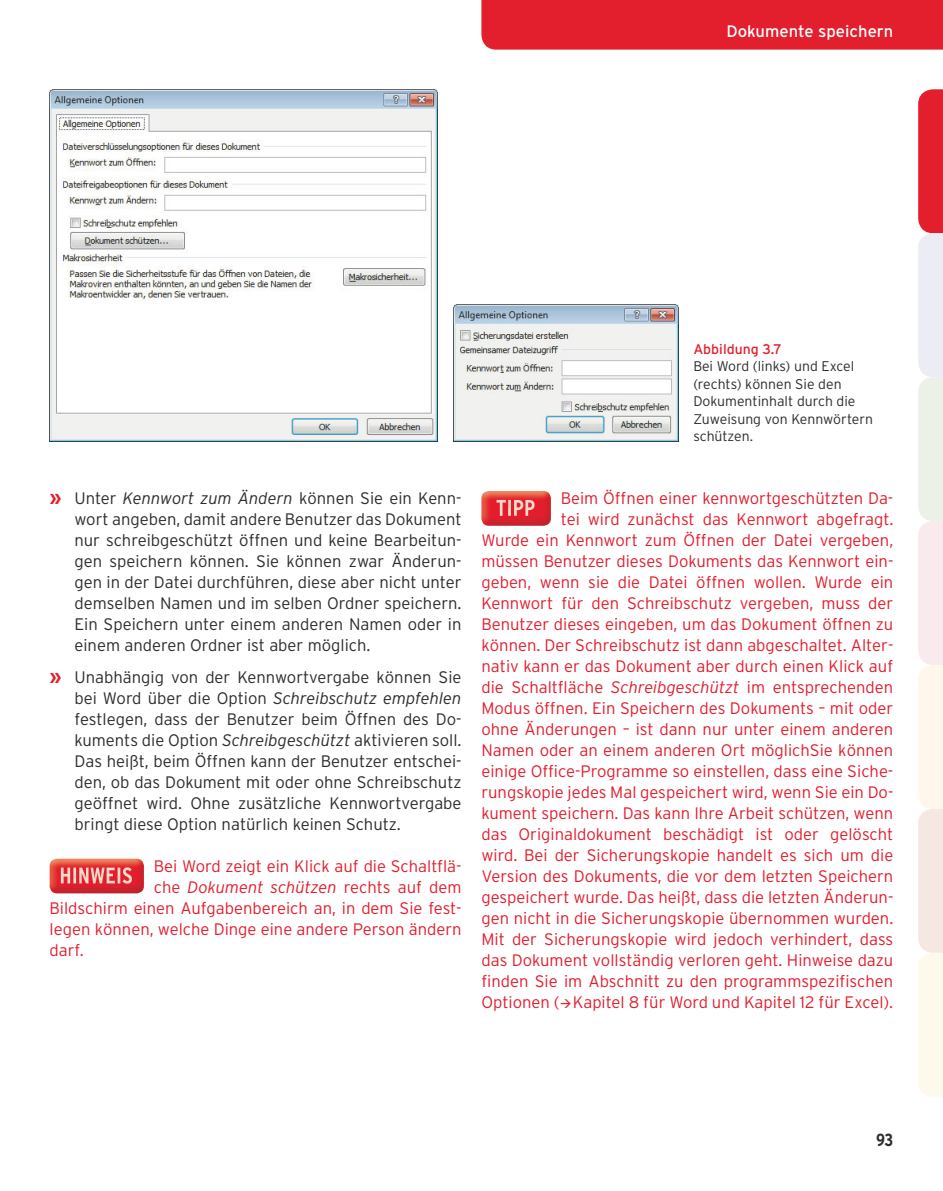
<style>
.page{position:relative;width:943px;height:1191px;background:#fff}
.page>*{position:absolute;margin:0;border:0;box-sizing:border-box;transform-origin:0 0}
.t1{font:700 condensed 17.5px "Interstate";color:#2d2c2e}
.t2{font:300 16.62px/21px "Interstate";color:#e31e2d;text-align:right}
.t3{font:300 16.62px/21px "Interstate";color:#2d2c2e;text-align:justify}
.t4{font:italic 300 16.62px "Interstate";color:#e31e2d}
.t5{font:16.62px "Interstate";color:#fff}
.t6{font:300 14px/17.5px "Interstate";color:#2d2c2e}
.t7{font:14px "Interstate";color:#e31e2d}
.s1{font-weight:700;font-size:19.25px;color:#e31e2d}
.s2{font-style:italic}
.s3{font-style:normal}
</style>
<div class="page">
<div style="left:481px;top:0;width:462px;height:50px;background:#e31e2d"></div>
<svg style="left:918px;top:89px;width:25px;height:1007px;background:#f3d3d1"></svg>
<img style="left:50px;top:89px;width:387px;height:352px">
<img style="left:454px;top:304px;width:224px;height:137px">
<img style="left:481px;top:491px;width:70px;height:35px">
<img style="left:496px;top:500px;width:38px;height:16px">
<img style="left:50px;top:858px;width:94px;height:35px">
<img style="left:61px;top:867px;width:71px;height:16px">
<p class="t5" style="left:726px;top:22px;width:168px">Dokumente speichern</p>
<p class="t3" style="left:74px;top:488px;width:388px;text-indent:-25px"><span class="s1">»</span> Unter <span class="s2">Kennwort zum Ändern</span> können Sie ein Kenn&shy;wort angeben, damit andere Benutzer das Dokument nur schreibgeschützt öffnen und keine Bearbeitun&shy;gen speichern können. Sie können zwar Änderun&shy;gen in der Datei durchführen, diese aber nicht unter demselben Namen und im selben Ordner speichern.<br>Ein Speichern unter einem anderen Namen oder in einem anderen Ordner ist aber möglich.</p>
<p class="t3" style="left:74px;top:666px;width:388px;text-indent:-25px"><span class="s1">»</span> Unabhängig von der Kennwortvergabe können Sie bei Word über die Option <span class="s2">Schreibschutz empfehlen </span>festlegen, dass der Benutzer beim Öffnen des Do&shy;kuments die Option <span class="s2">Schreibgeschützt</span> aktivieren soll.<br>Das heißt, beim Öffnen kann der Benutzer entschei&shy;den, ob das Dokument mit oder ohne Schreibschutz geöffnet wird. Ohne zusätzliche Kennwortvergabe bringt diese Option natürlich keinen Schutz.</p>
<p class="t2" style="left:154px;top:855px;width:309px">Bei Word zeigt ein Klick auf die Schaltflä-</p>
<p class="t4" style="left:154px;top:877px;width:309px"><span class="s3">che</span> Dokument schützen <span class="s3">rechts auf dem</span></p>
<p class="t2" style="left:50px;top:897px;width:413px">Bildschirm einen Aufgabenbereich an, in dem Sie fest-</p>
<p class="t2" style="left:50px;top:918px;width:413px">legen können, welche Dinge eine andere Person ändern</p>
<p class="t2" style="left:50px;top:939px;width:36px">darf.</p>
<p class="t7" style="left:693px;top:341px;width:90px">Abbildung 3.7</p>
<p class="t6" style="left:693px;top:358px;width:181px">Bei Word (links) und Excel (rechts) können Sie den<br>Dokumentinhalt durch die<br>Zuweisung von Kennwörtern schützen.</p>
<p class="t2" style="left:481px;top:488px;width:413px">Beim Öffnen einer kennwortgeschützten Da-<br>tei wird zunächst das Kennwort abgefragt.<br>Wurde ein Kennwort zum Öffnen der Datei vergeben, müssen Benutzer dieses Dokuments das Kennwort ein&shy;geben, wenn sie die Datei öffnen wollen. Wurde ein Kennwort für den Schreibschutz vergeben, muss der Benutzer dieses eingeben, um das Dokument öffnen zu können. Der Schreibschutz ist dann abgeschaltet. Alter&shy;nativ kann er das Dokument aber durch einen Klick auf die Schaltfläche <span class="s2">Schreibgeschützt</span> im entsprechenden Modus öffnen. Ein Speichern des Dokuments – mit oder ohne Änderungen – ist dann nur unter einem anderen Namen oder an einem anderen Ort möglichSie können einige Office-Programme so einstellen, dass eine Siche&shy;rungskopie jedes Mal gespeichert wird, wenn Sie ein Do&shy;kument speichern. Das kann Ihre Arbeit schützen, wenn das Originaldokument beschädigt ist oder gelöscht wird. Bei der Sicherungskopie handelt es sich um die Version des Dokuments, die vor dem letzten Speichern gespeichert wurde. Das heißt, dass die letzten Änderun&shy;gen nicht in die Sicherungskopie übernommen wurden.<br>Mit der Sicherungskopie wird jedoch verhindert, dass das Dokument vollständig verloren geht. Hinweise dazu finden Sie im Abschnitt zu den programmspezifischen Optionen (→Kapitel 8 für Word und Kapitel 12 für Excel).</p>
<p class="t1" style="left:876px;top:1129px;width:19px">93</p>
</div>
